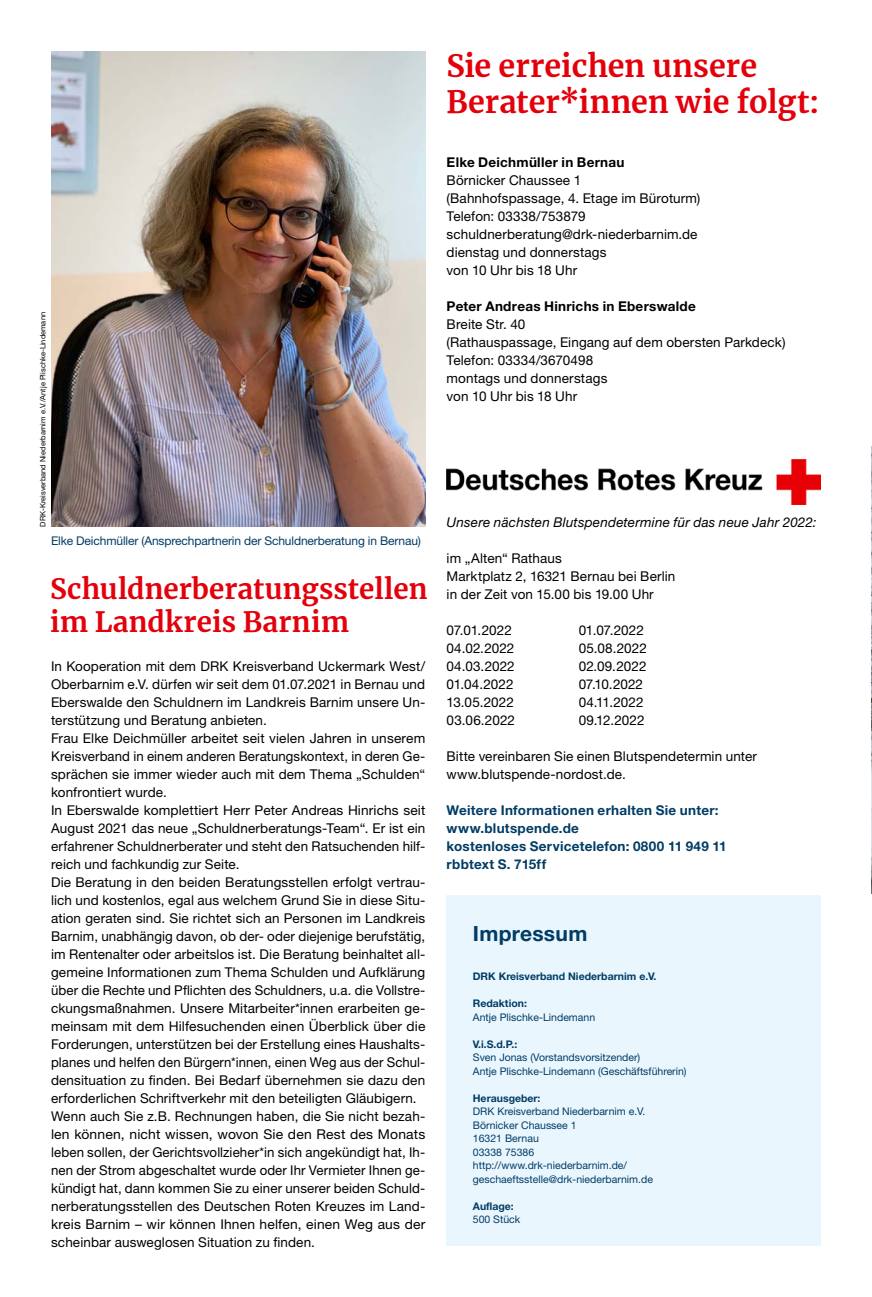
<style>
.page{position:relative;width:872px;height:1297px;background:#fff}
.page>*{position:absolute;margin:0;border:0;box-sizing:border-box;transform-origin:0 0}
.MGB_Headline_23{font:700 30.45px/36.6px "Merriweather";color:#e3000b}
.MGB_Headline_23-2{font:700 27.75px/33.3px "Merriweather";letter-spacing:.005em;color:#e3000b}
.MGB_Impressum_Über{font:700 21px "Helvetica Neue LT Pro";letter-spacing:.015em;color:#003c65}
.MGB_Copy{font:13.5px/18px "Helvetica Neue LT Pro";letter-spacing:.01em;color:#000;text-align:justify}
.MGB_Info{font:700 13.5px "Helvetica Neue LT Pro";letter-spacing:.02em;color:#003c65}
.MGB_Copy_bold{font:700 13.5px "Helvetica Neue LT Pro";letter-spacing:.02em;color:#000}
.MGB_Copy-2{font:italic 13.5px "Helvetica Neue LT Pro";letter-spacing:.015em;color:#000}
.MGB_BU{font:12px "Helvetica Neue LT Pro";letter-spacing:-.01em;color:#003c65}
.MGB_Impressum{font:10.5px "Helvetica Neue LT Pro";color:#003c65}
.MGB_Impressum-2{font:700 10.5px "Helvetica Neue LT Pro";color:#003c65}
.MGB_Fotocredits{font:7.5px "Helvetica Neue LT Pro";color:#000}
</style>
<div class="page">
<img style="left:871px;top:446px;width:1px;height:447px">
<div style="left:446px;top:895px;width:375px;height:351px;background:#eaf6fe"></div>
<img style="left:446px;top:460px;width:375px;height:44px">
<img style="left:51px;top:51px;width:374px;height:476px">
<p class="MGB_Fotocredits" style="left:38px;top:527px;width:216px;rotate:-90deg">DRK-Kreisverband Niederbarnim e.V./Antje Plischke-Lindemann</p>
<p class="MGB_BU" style="left:51px;top:533px;width:371px">Elke Deichmüller (Ansprechpartnerin der Schuldnerberatung in Bernau)</p>
<p class="MGB_Headline_23-2" style="left:50px;top:571px;width:379px">Schuldnerberatungsstellen im Landkreis Barnim</p>
<p class="MGB_Copy" style="left:51px;top:656px;width:376px">In Kooperation mit dem DRK Kreisverband Uckermark West/ Oberbarnim e.V. dürfen wir seit dem 01.07.2021 in Bernau und Eberswalde den Schuldnern im Landkreis Barnim unsere Un&shy;terstützung und Beratung anbieten.</p>
<p class="MGB_Copy" style="left:51px;top:728px;width:376px">Frau Elke Deichmüller arbeitet seit vielen Jahren in unserem Kreisverband in einem anderen Beratungskontext, in deren Ge&shy;sprächen sie immer wieder auch mit dem Thema „Schulden“ konfrontiert wurde.</p>
<p class="MGB_Copy" style="left:51px;top:800px;width:376px">In Eberswalde komplettiert Herr Peter Andreas Hinrichs seit August 2021 das neue „Schuldnerberatungs-Team“. Er ist ein erfahrener Schuldnerberater und steht den Ratsuchenden hilf&shy;reich und fachkundig zur Seite.</p>
<p class="MGB_Copy" style="left:51px;top:872px;width:376px">Die Beratung in den beiden Beratungsstellen erfolgt vertrau&shy;lich und kostenlos, egal aus welchem Grund Sie in diese Situ&shy;ation geraten sind. Sie richtet sich an Personen im Landkreis Barnim, unabhängig davon, ob der- oder diejenige berufstätig, im Rentenalter oder arbeitslos ist. Die Beratung beinhaltet all&shy;gemeine Informationen zum Thema Schulden und Aufklärung über die Rechte und Pflichten des Schuldners, u.a. die Vollstre&shy;ckungsmaßnahmen. Unsere Mitarbeiter*innen erarbeiten ge&shy;meinsam mit dem Hilfesuchenden einen Überblick über die Forderungen, unterstützen bei der Erstellung eines Haushalts&shy;planes und helfen den Bürgern*innen, einen Weg aus der Schul&shy;densituation zu finden. Bei Bedarf übernehmen sie dazu den erforderlichen Schriftverkehr mit den beteiligten Gläubigern.</p>
<p class="MGB_Copy" style="left:51px;top:1106px;width:376px">Wenn auch Sie z.B. Rechnungen haben, die Sie nicht bezah&shy;len können, nicht wissen, wovon Sie den Rest des Monats leben sollen, der Gerichtsvollzieher*in sich angekündigt hat, Ih&shy;nen der Strom abgeschaltet wurde oder Ihr Vermieter Ihnen ge&shy;kündigt hat, dann kommen Sie zu einer unserer beiden Schuld&shy;nerberatungsstellen des Deutschen Roten Kreuzes im Land&shy;kreis Barnim – wir können Ihnen helfen, einen Weg aus der scheinbar ausweglosen Situation zu finden.</p>
<p class="MGB_Headline_23" style="left:446px;top:46px;width:374px">Sie erreichen unsere<br>Berater*innen wie folgt:</p>
<p class="MGB_Copy_bold" style="left:446px;top:153px;width:179px">Elke Deichmüller in Bernau</p>
<p class="MGB_Copy" style="left:446px;top:170px;width:136px">Börnicker Chaussee 1</p>
<p class="MGB_Copy" style="left:446px;top:188px;width:255px">(Bahnhofspassage, 4. Etage im Büroturm)</p>
<p class="MGB_Copy" style="left:446px;top:206px;width:140px">Telefon: 03338/753879</p>
<p class="MGB_Copy" style="left:446px;top:224px;width:252px">schuldnerberatung@drk-niederbarnim.de</p>
<p class="MGB_Copy" style="left:446px;top:242px;width:161px">dienstag und donnerstags</p>
<p class="MGB_Copy" style="left:446px;top:260px;width:132px">von 10 Uhr bis 18 Uhr</p>
<p class="MGB_Copy_bold" style="left:446px;top:297px;width:251px">Peter Andreas Hinrichs in Eberswalde</p>
<p class="MGB_Copy" style="left:446px;top:314px;width:80px">Breite Str. 40</p>
<p class="MGB_Copy" style="left:446px;top:332px;width:340px">(Rathauspassage, Eingang auf dem obersten Parkdeck)</p>
<p class="MGB_Copy" style="left:446px;top:350px;width:148px">Telefon: 03334/3670498</p>
<p class="MGB_Copy" style="left:446px;top:368px;width:162px">montags und donnerstags</p>
<p class="MGB_Copy" style="left:446px;top:386px;width:132px">von 10 Uhr bis 18 Uhr</p>
<p class="MGB_Copy-2" style="left:446px;top:513px;width:371px">Unsere nächsten Blutspendetermine für das neue Jahr 2022:</p>
<p class="MGB_Copy" style="left:446px;top:548px;width:117px">im „Alten“ Rathaus</p>
<p class="MGB_Copy" style="left:446px;top:566px;width:230px">Marktplatz 2, 16321 Bernau bei Berlin</p>
<p class="MGB_Copy" style="left:446px;top:584px;width:209px">in der Zeit von 15.00 bis 19.00 Uhr</p>
<p class="MGB_Copy" style="left:446px;top:620px;width:67px">07.01.2022</p>
<p class="MGB_Copy" style="left:578px;top:620px;width:67px">01.07.2022</p>
<p class="MGB_Copy" style="left:446px;top:638px;width:69px">04.02.2022</p>
<p class="MGB_Copy" style="left:578px;top:638px;width:70px">05.08.2022</p>
<p class="MGB_Copy" style="left:446px;top:656px;width:70px">04.03.2022</p>
<p class="MGB_Copy" style="left:578px;top:656px;width:69px">02.09.2022</p>
<p class="MGB_Copy" style="left:446px;top:674px;width:68px">01.04.2022</p>
<p class="MGB_Copy" style="left:578px;top:674px;width:66px">07.10.2022</p>
<p class="MGB_Copy" style="left:446px;top:692px;width:69px">13.05.2022</p>
<p class="MGB_Copy" style="left:578px;top:692px;width:66px">04.11.2022</p>
<p class="MGB_Copy" style="left:446px;top:710px;width:70px">03.06.2022</p>
<p class="MGB_Copy" style="left:578px;top:710px;width:67px">09.12.2022</p>
<p class="MGB_Copy" style="left:446px;top:746px;width:312px">Bitte vereinbaren Sie einen Blutspendetermin unter</p>
<p class="MGB_Copy" style="left:446px;top:764px;width:181px">www.blutspende-nordost.de.</p>
<p class="MGB_Info" style="left:446px;top:801px;width:274px">Weitere Informationen erhalten Sie unter:</p>
<p class="MGB_Info" style="left:446px;top:819px;width:134px">www.blutspende.de</p>
<p class="MGB_Info" style="left:446px;top:837px;width:281px">kostenloses Servicetelefon: 0800 11 949 11</p>
<p class="MGB_Info" style="left:446px;top:855px;width:101px">rbbtext S. 715ff</p>
<p class="MGB_Impressum_Über" style="left:473px;top:920px;width:116px">Impressum</p>
<p class="MGB_Impressum-2" style="left:473px;top:970px;width:185px">DRK Kreisverband Niederbarnim e.V.</p>
<p class="MGB_Impressum-2" style="left:473px;top:997px;width:56px">Redaktion:</p>
<p class="MGB_Impressum" style="left:473px;top:1010px;width:124px">Antje Plischke-Lindemann</p>
<p class="MGB_Impressum-2" style="left:473px;top:1037px;width:46px">V.i.S.d.P.:</p>
<p class="MGB_Impressum" style="left:473px;top:1051px;width:169px">Sven Jonas (Vorstandsvorsitzender)</p>
<p class="MGB_Impressum" style="left:473px;top:1064px;width:215px">Antje Plischke-Lindemann (Geschäftsführerin)</p>
<p class="MGB_Impressum-2" style="left:473px;top:1091px;width:69px">Herausgeber:</p>
<p class="MGB_Impressum" style="left:473px;top:1105px;width:174px">DRK Kreisverband Niederbarnim e.V.</p>
<p class="MGB_Impressum" style="left:473px;top:1118px;width:105px">Börnicker Chaussee 1</p>
<p class="MGB_Impressum" style="left:473px;top:1132px;width:67px">16321 Bernau</p>
<p class="MGB_Impressum" style="left:473px;top:1145px;width:63px">03338 75386</p>
<p class="MGB_Impressum" style="left:473px;top:1159px;width:156px">http://www.drk-niederbarnim.de/</p>
<p class="MGB_Impressum" style="left:473px;top:1172px;width:182px">geschaeftsstelle@drk-niederbarnim.de</p>
<p class="MGB_Impressum-2" style="left:473px;top:1199px;width:43px">Auflage:</p>
<p class="MGB_Impressum" style="left:473px;top:1213px;width:49px">500 Stück</p>
</div>
